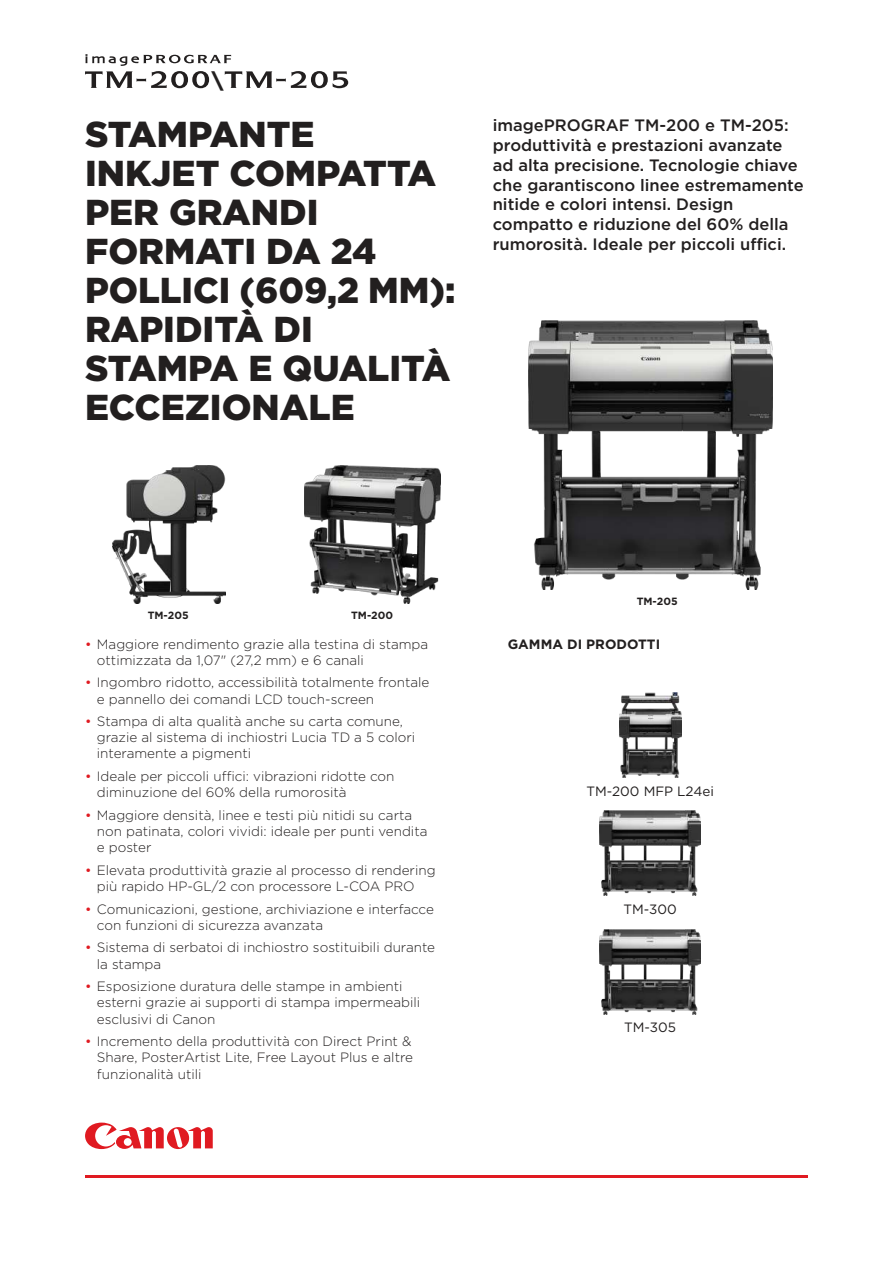
<style>
.page{position:relative;width:893px;height:1263px;background:#fff}
.page>*{position:absolute;margin:0;border:0;box-sizing:border-box;transform-origin:0 0}
.t1{font:900 36px/39px "Gotham";color:#221f1f}
.t2{font:900 21px "Gotham";color:#221f1f}
.t3{font:500 16.5px/19.8px "Gotham";color:#221f1f}
.t4{font:300 13.5px/16.2px "Gotham";color:#221f1f}
.t5{font:13.5px "Gotham";color:#221f1f}
.t6{font:700 13.5px "Gotham";color:#221f1f}
.t7{font:700 10.5px "Gotham";color:#221f1f}
.s1{font-weight:400;color:#e01a21}
</style>
<div class="page">
<svg style="left:85px;top:1122px;width:128px;height:28px"></svg>
<hr style="left:85px;top:1175px;width:723px;height:3px;background:#e01a21">
<img style="left:528px;top:320px;width:244px;height:269px">
<img style="left:304px;top:465px;width:136px;height:138px">
<img style="left:112px;top:465px;width:113px;height:138px">
<img style="left:600px;top:811px;width:101px;height:85px">
<img style="left:619px;top:692px;width:62px;height:85px">
<img style="left:600px;top:929px;width:101px;height:85px">
<svg style="left:85px;top:54px;width:263px;height:34px"></svg>
<h2 class="t2" style="left:212px;top:69px;width:13px">\</h2>
<h1 class="t1" style="left:85px;top:114px;width:372px">STAMPANTE<br>INKJET COMPATTA<br>PER GRANDI<br>FORMATI DA 24<br>POLLICI (609,2 MM):<br>RAPIDITÀ DI<br>STAMPA E QUALITÀ<br>ECCEZIONALE</h1>
<p class="t3" style="left:493px;top:116px;width:313px">imagePROGRAF TM-200 e TM-205: produttività e prestazioni avanzate ad alta precisione. Tecnologie chiave che garantiscono linee estremamente nitide e colori intensi. Design compatto e riduzione del 60% della rumorosità. Ideale per piccoli uffici.</p>
<p class="t7" style="left:148px;top:609px;width:43px">TM-205</p>
<p class="t7" style="left:351px;top:609px;width:44px">TM-200</p>
<p class="t4" style="left:97px;top:636px;width:333px;text-indent:-12px"><span class="s1">•</span> Maggiore rendimento grazie alla testina di stampa ottimizzata da 1,07" (27,2 mm) e 6 canali</p>
<p class="t4" style="left:97px;top:675px;width:334px;text-indent:-12px"><span class="s1">•</span> Ingombro ridotto, accessibilità totalmente frontale e pannello dei comandi LCD touch-screen</p>
<p class="t4" style="left:97px;top:714px;width:320px;text-indent:-12px"><span class="s1">•</span> Stampa di alta qualità anche su carta comune, grazie al sistema di inchiostri Lucia TD a 5 colori interamente a pigmenti</p>
<p class="t4" style="left:97px;top:769px;width:299px;text-indent:-12px"><span class="s1">•</span> Ideale per piccoli uffici: vibrazioni ridotte con diminuzione del 60% della rumorosità</p>
<p class="t4" style="left:97px;top:808px;width:332px;text-indent:-12px"><span class="s1">•</span> Maggiore densità, linee e testi più nitidi su carta non patinata, colori vividi: ideale per punti vendita e poster</p>
<p class="t4" style="left:97px;top:863px;width:340px;text-indent:-12px"><span class="s1">•</span> Elevata produttività grazie al processo di rendering più rapido HP-GL/2 con processore L-COA PRO</p>
<p class="t4" style="left:97px;top:901px;width:339px;text-indent:-12px"><span class="s1">•</span> Comunicazioni, gestione, archiviazione e interfacce con funzioni di sicurezza avanzata</p>
<p class="t4" style="left:97px;top:940px;width:340px;text-indent:-12px"><span class="s1">•</span> Sistema di serbatoi di inchiostro sostituibili durante la stampa</p>
<p class="t4" style="left:97px;top:979px;width:325px;text-indent:-12px"><span class="s1">•</span> Esposizione duratura delle stampe in ambienti esterni grazie ai supporti di stampa impermeabili esclusivi di Canon</p>
<p class="t4" style="left:97px;top:1034px;width:318px;text-align:justify;text-indent:-12px"><span class="s1">•</span> Incremento della produttività con Direct Print &amp; Share, PosterArtist Lite, Free Layout Plus e altre funzionalità utili</p>
<p class="t7" style="left:637px;top:595px;width:43px">TM-205</p>
<p class="t6" style="left:508px;top:636px;width:154px">GAMMA DI PRODOTTI</p>
<p class="t5" style="left:586px;top:785px;width:129px">TM-200 MFP L24ei</p>
<p class="t5" style="left:623px;top:903px;width:55px">TM-300</p>
<p class="t5" style="left:624px;top:1021px;width:53px">TM-305</p>
</div>
